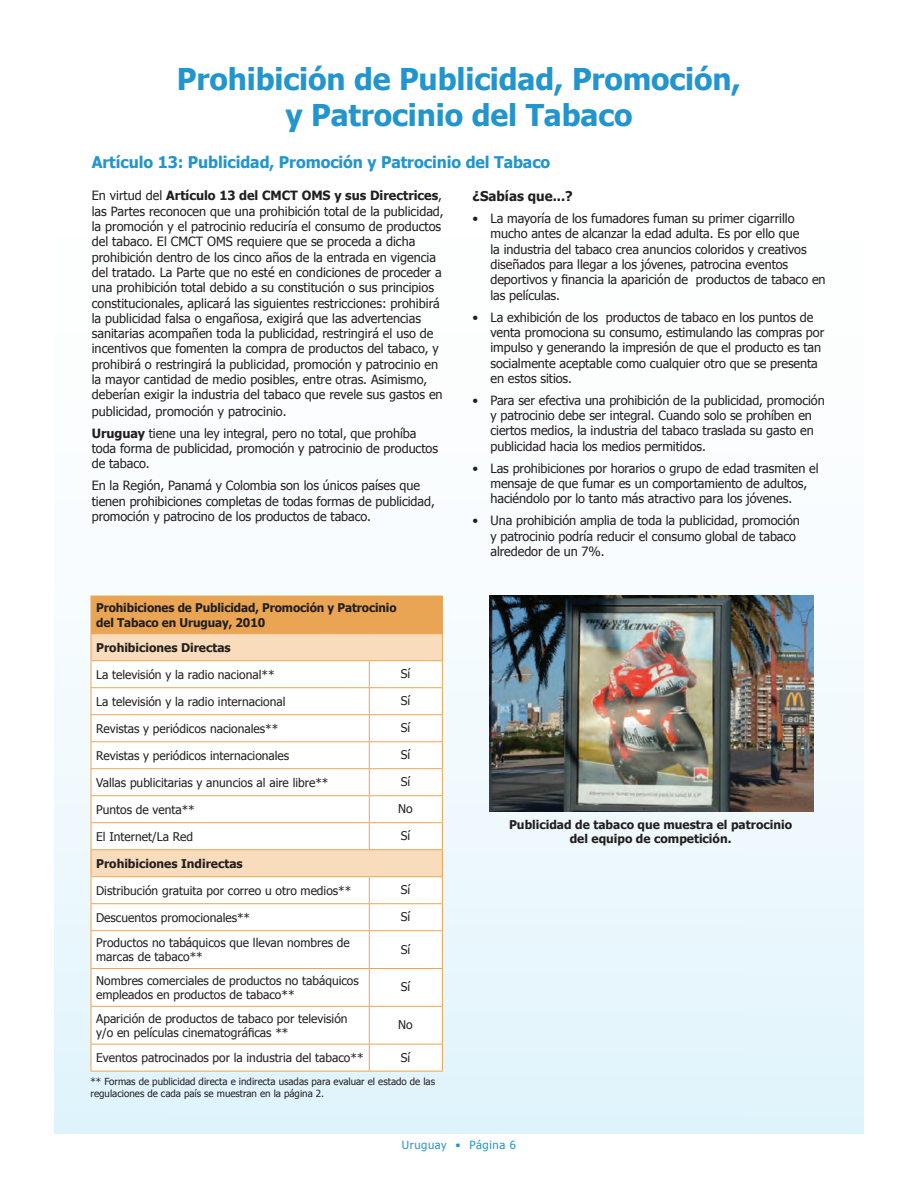
<style>
.page{position:relative;width:918px;height:1188px;background:#fff}
.page>*{position:absolute;margin:0;border:0;box-sizing:border-box;transform-origin:0 0}
.t1{font:700 30px "Tahoma";letter-spacing:-.005em;color:#2395cd}
.Article_header{font:700 16.2px "Tahoma";letter-spacing:-.005em;color:#2395cd}
.body_text{font:700 13.5px "Tahoma";color:#231f20}
.body_text-2{font:12.75px/15.3px "Tahoma";color:#231f20}
.bullets{font:12.75px/15.3px "Tahoma";letter-spacing:-.005em;color:#231f20}
.table_text{font:12px/14.4px "Tahoma";color:#231f20}
.Table_title{font:700 12px/15px "Tahoma";letter-spacing:-.01em;color:#231f20}
.smallest_of_text{font:700 12px/14.4px "Tahoma";color:#231f20;text-align:center}
.table_text-2{font:700 12px "Tahoma";color:#231f20}
.t2{font:11.25px "Tahoma";letter-spacing:.05em;color:#2395cd}
.smallest_of_text-2{font:9.75px/11.7px "Tahoma";color:#231f20}
.s1{font-weight:700}
</style>
<div class="page">
<div style="left:54px;top:108px;width:810px;height:1026px;background:linear-gradient(to bottom,#fff,#e3f4fc)"></div>
<img style="left:489px;top:596px;width:324px;height:216px">
<div style="left:91px;top:596px;width:351px;height:38px;background:#eaa554"></div>
<div style="left:92px;top:634px;width:350px;height:26px;background:#f8dcbb"></div>
<svg style="left:92px;top:661px;width:350px;height:410px"></svg>
<div style="left:369px;top:661px;width:73px;height:27px;background:#fff"></div>
<hr style="left:442px;top:596px;width:1px;height:37px;background:#eaa554">
<hr style="left:369px;top:633px;width:74px;height:1px;background:#eaa554">
<hr style="left:91px;top:660px;width:278px;height:1px;background:#eaa554">
<hr style="left:369px;top:660px;width:74px;height:1px;background:#eaa554">
<hr style="left:91px;top:687px;width:278px;height:1px;background:#eaa554">
<hr style="left:369px;top:687px;width:74px;height:1px;background:#eaa554">
<hr style="left:91px;top:714px;width:278px;height:1px;background:#eaa554">
<hr style="left:369px;top:714px;width:74px;height:1px;background:#eaa554">
<hr style="left:91px;top:741px;width:278px;height:1px;background:#eaa554">
<hr style="left:369px;top:741px;width:74px;height:1px;background:#eaa554">
<hr style="left:91px;top:768px;width:278px;height:1px;background:#eaa554">
<hr style="left:369px;top:768px;width:74px;height:1px;background:#eaa554">
<hr style="left:91px;top:795px;width:278px;height:1px;background:#eaa554">
<hr style="left:369px;top:795px;width:74px;height:1px;background:#eaa554">
<hr style="left:91px;top:822px;width:278px;height:1px;background:#eaa554">
<hr style="left:369px;top:822px;width:74px;height:1px;background:#eaa554">
<svg style="left:369px;top:661px;width:1px;height:188px"></svg>
<hr style="left:91px;top:849px;width:278px;height:1px;background:#eaa554">
<hr style="left:369px;top:849px;width:74px;height:1px;background:#eaa554">
<hr style="left:91px;top:876px;width:278px;height:1px;background:#eaa554">
<hr style="left:369px;top:876px;width:74px;height:1px;background:#eaa554">
<hr style="left:91px;top:903px;width:278px;height:1px;background:#eaa554">
<svg style="left:91px;top:634px;width:1px;height:296px"></svg>
<hr style="left:369px;top:903px;width:74px;height:1px;background:#eaa554">
<svg style="left:369px;top:877px;width:1px;height:53px"></svg>
<svg style="left:442px;top:634px;width:1px;height:296px"></svg>
<hr style="left:91px;top:930px;width:278px;height:1px;background:#eaa554">
<hr style="left:91px;top:931px;width:1px;height:37px;background:#eaa554">
<hr style="left:369px;top:930px;width:74px;height:1px;background:#eaa554">
<hr style="left:369px;top:931px;width:1px;height:37px;background:#eaa554">
<hr style="left:442px;top:931px;width:1px;height:37px;background:#eaa554">
<hr style="left:91px;top:968px;width:278px;height:1px;background:#eaa554">
<hr style="left:91px;top:969px;width:1px;height:37px;background:#eaa554">
<hr style="left:369px;top:968px;width:74px;height:1px;background:#eaa554">
<hr style="left:369px;top:969px;width:1px;height:37px;background:#eaa554">
<hr style="left:442px;top:969px;width:1px;height:37px;background:#eaa554">
<hr style="left:91px;top:1006px;width:278px;height:1px;background:#eaa554">
<hr style="left:91px;top:1007px;width:1px;height:37px;background:#eaa554">
<hr style="left:369px;top:1006px;width:74px;height:1px;background:#eaa554">
<hr style="left:369px;top:1007px;width:1px;height:37px;background:#eaa554">
<hr style="left:442px;top:1007px;width:1px;height:37px;background:#eaa554">
<hr style="left:91px;top:1044px;width:278px;height:1px;background:#eaa554">
<svg style="left:91px;top:1044px;width:1px;height:27px"></svg>
<hr style="left:369px;top:1044px;width:74px;height:1px;background:#eaa554">
<svg style="left:369px;top:1044px;width:1px;height:27px"></svg>
<svg style="left:442px;top:1044px;width:1px;height:27px"></svg>
<hr style="left:91px;top:1071px;width:278px;height:1px;background:#eaa554">
<hr style="left:369px;top:1071px;width:74px;height:1px;background:#eaa554">
<p class="t1" style="left:177px;top:58px;width:566px">Prohibición de Publicidad, Promoción,</p>
<p class="t1" style="left:286px;top:94px;width:349px">y Patrocinio del Tabaco</p>
<p class="Article_header" style="left:92px;top:151px;width:460px">Artículo 13: Publicidad, Promoción y Patrocinio del Tabaco</p>
<p class="body_text-2" style="left:92px;top:188px;width:353px">En virtud del <span class="s1">Artículo 13 del CMCT OMS y sus Directrices</span>, las Partes reconocen que una prohibición total de la publicidad, la promoción y el patrocinio reduciría el consumo de productos del tabaco. El CMCT OMS requiere que se proceda a dicha prohibición dentro de los cinco años de la entrada en vigencia del tratado. La Parte que no esté en condiciones de proceder a una prohibición total debido a su constitución o sus principios constitucionales, aplicará las siguientes restricciones: prohibirá la publicidad falsa o engañosa, exigirá que las advertencias sanitarias acompañen toda la publicidad, restringirá el uso de incentivos que fomenten la compra de productos del tabaco, y prohibirá o restringirá la publicidad, promoción y patrocinio en la mayor cantidad de medio posibles, entre otras. Asimismo, deberían exigir la industria del tabaco que revele sus gastos en publicidad, promoción y patrocinio.</p>
<p class="body_text-2" style="left:92px;top:425px;width:348px"><span class="s1">Uruguay</span> tiene una ley integral, pero no total, que prohíba toda forma de publicidad, promoción y patrocinio de productos de tabaco.</p>
<p class="body_text-2" style="left:92px;top:477px;width:345px">En la Región, Panamá y Colombia son los únicos países que tienen prohibiciones completas de todas formas de publicidad, promoción y patrocino de los productos de tabaco.</p>
<p class="Table_title" style="left:96px;top:599px;width:302px">Prohibiciones de Publicidad, Promoción y Patrocinio del Tabaco en Uruguay, 2010</p>
<p class="table_text-2" style="left:96px;top:639px;width:136px">Prohibiciones Directas</p>
<p class="table_text" style="left:96px;top:667px;width:180px">La televisión y la radio nacional**</p>
<p class="table_text" style="left:401px;top:666px;width:11px">Sí</p>
<p class="table_text" style="left:96px;top:694px;width:191px">La televisión y la radio internacional</p>
<p class="table_text" style="left:401px;top:693px;width:11px">Sí</p>
<p class="table_text" style="left:96px;top:721px;width:184px">Revistas y periódicos nacionales**</p>
<p class="table_text" style="left:401px;top:720px;width:11px">Sí</p>
<p class="table_text" style="left:96px;top:748px;width:195px">Revistas y periódicos internacionales</p>
<p class="table_text" style="left:401px;top:747px;width:11px">Sí</p>
<p class="table_text" style="left:96px;top:775px;width:234px">Vallas publicitarias y anuncios al aire libre**</p>
<p class="table_text" style="left:401px;top:774px;width:11px">Sí</p>
<p class="table_text" style="left:96px;top:802px;width:100px">Puntos de venta**</p>
<p class="table_text" style="left:398px;top:801px;width:16px">No</p>
<p class="table_text" style="left:96px;top:829px;width:98px">El Internet/La Red</p>
<p class="table_text" style="left:401px;top:828px;width:11px">Sí</p>
<p class="table_text-2" style="left:96px;top:855px;width:148px">Prohibiciones Indirectas</p>
<p class="table_text" style="left:96px;top:883px;width:257px">Distribución gratuita por correo u otro medios**</p>
<p class="table_text" style="left:401px;top:882px;width:11px">Sí</p>
<p class="table_text" style="left:96px;top:910px;width:155px">Descuentos promocionales**</p>
<p class="table_text" style="left:401px;top:909px;width:11px">Sí</p>
<p class="table_text" style="left:96px;top:935px;width:255px">Productos no tabáquicos que llevan nombres de marcas de tabaco**</p>
<p class="table_text" style="left:401px;top:941px;width:11px">Sí</p>
<p class="table_text" style="left:96px;top:973px;width:264px">Nombres comerciales de productos no tabáquicos empleados en productos de tabaco**</p>
<p class="table_text" style="left:401px;top:979px;width:11px">Sí</p>
<p class="table_text" style="left:96px;top:1011px;width:253px">Aparición de productos de tabaco por televisión y/o en películas cinematográficas **</p>
<p class="table_text" style="left:398px;top:1017px;width:16px">No</p>
<p class="table_text" style="left:96px;top:1050px;width:269px">Eventos patrocinados por la industria del tabaco**</p>
<p class="table_text" style="left:401px;top:1049px;width:11px">Sí</p>
<p class="smallest_of_text-2" style="left:91px;top:1075px;width:346px">** Formas de publicidad directa e indirecta usadas para evaluar el estado de las regulaciones de cada país se muestran en la página 2.</p>
<p class="body_text" style="left:472px;top:187px;width:102px">¿Sabías que...?</p>
<p class="bullets" style="left:490px;top:210px;width:337px;text-indent:-18px">• La mayoría de los fumadores fuman su primer cigarrillo mucho antes de alcanzar la edad adulta. Es por ello que<br>la industria del tabaco crea anuncios coloridos y creativos diseñados para llegar a los jóvenes, patrocina eventos deportivos y financia la aparición de productos de tabaco en las películas.</p>
<p class="bullets" style="left:490px;top:309px;width:335px;text-indent:-18px">• La exhibición de los productos de tabaco en los puntos de venta promociona su consumo, estimulando las compras por impulso y generando la impresión de que el producto es tan socialmente aceptable como cualquier otro que se presenta en estos sitios.</p>
<p class="bullets" style="left:490px;top:392px;width:336px;text-indent:-18px">• Para ser efectiva una prohibición de la publicidad, promoción y patrocinio debe ser integral. Cuando solo se prohíben en ciertos medios, la industria del tabaco traslada su gasto en publicidad hacia los medios permitidos.</p>
<p class="bullets" style="left:490px;top:460px;width:330px;text-indent:-18px">• Las prohibiciones por horarios o grupo de edad trasmiten el mensaje de que fumar es un comportamiento de adultos, haciéndolo por lo tanto más atractivo para los jóvenes.</p>
<p class="bullets" style="left:490px;top:513px;width:311px;text-indent:-18px">• Una prohibición amplia de toda la publicidad, promoción y patrocinio podría reducir el consumo global de tabaco alrededor de un 7%.</p>
<p class="smallest_of_text" style="left:509px;top:816px;width:285px">Publicidad de tabaco que muestra el patrocinio del equipo de competición.</p>
<p class="t2" style="left:402px;top:1137px;width:116px">Uruguay • Página 6</p>
</div>
